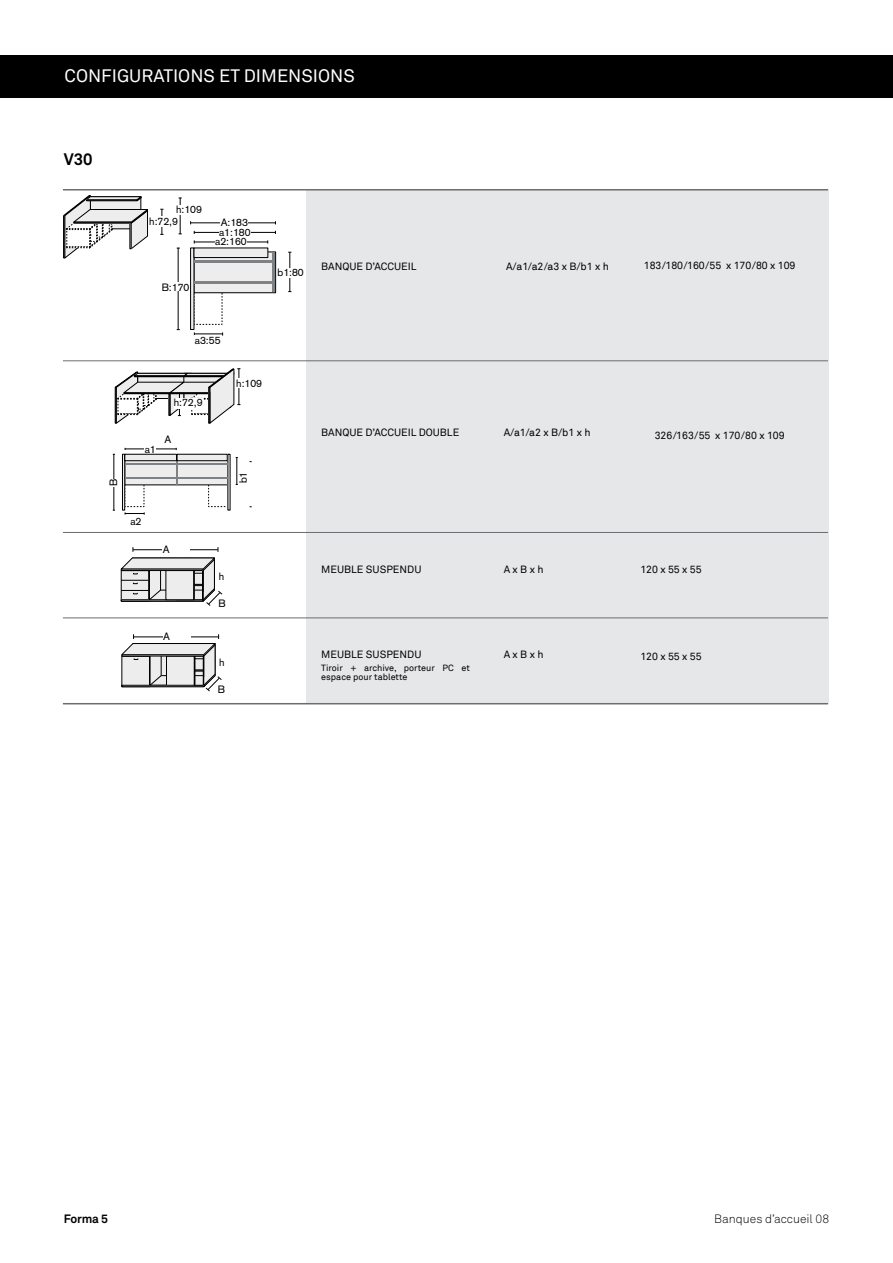
<style>
.page{position:relative;width:893px;height:1263px;background:#fff}
.page>*{position:absolute;margin:0;border:0;box-sizing:border-box;transform-origin:0 0}
.t1{font:18px "Akkurat";color:#fff}
.t2{font:700 16.5px "Akkurat";color:#000}
.t3{font:300 12px "Akkurat";color:#000}
.t4{font:700 12px "Akkurat";letter-spacing:-.02em;color:#000}
.t5{font:10.5px "Akkurat";color:#000}
.t6{font:10.5px/9.6px "Akzidenz Grotesk";color:#000;text-align:center}
.t7{font:9px/9px "Akkurat";color:#000}
</style>
<div class="page">
<div style="left:0;top:55px;width:893px;height:43px;background:#000"></div>
<div style="left:307px;top:189px;width:522px;height:515px;background:#e5e7e8"></div>
<hr style="left:63px;top:189px;width:765px;height:2px;background:#6d6d71">
<hr style="left:63px;top:703px;width:765px;height:1px;background:#6d6d71">
<hr style="left:63px;top:361px;width:765px;height:1px;background:#6d6d71">
<hr style="left:63px;top:532px;width:765px;height:1px;background:#6d6d71">
<hr style="left:63px;top:618px;width:765px;height:1px;background:#6d6d71">
<div style="left:125px;top:457px;width:52px;height:28px;background:#ededee"></div>
<div style="left:122px;top:454px;width:3px;height:56px;border:1px solid #000"></div>
<hr style="left:125px;top:463px;width:51px;height:1px;background:#7f8284">
<hr style="left:125px;top:477px;width:51px;height:2px;background:#7f8284">
<svg style="left:208px;top:485px;width:20px;height:22px"></svg>
<div style="left:177px;top:457px;width:51px;height:28px;background:#ededee"></div>
<hr style="left:177px;top:463px;width:51px;height:1px;background:#7f8284">
<hr style="left:177px;top:477px;width:51px;height:2px;background:#7f8284">
<hr style="left:176px;top:458px;width:2px;height:27px;background:#7f8284">
<div style="left:125px;top:454px;width:51px;height:7px;background:#ededee"></div>
<div style="left:125px;top:454px;width:52px;height:7px;border:1px solid #000"></div>
<div style="left:177px;top:454px;width:50px;height:7px;background:#ededee"></div>
<div style="left:177px;top:454px;width:50px;height:7px;border:1px solid #000"></div>
<svg style="left:236px;top:457px;width:2px;height:28px"></svg>
<hr style="left:125px;top:449px;width:51px;height:1px;background:#000">
<hr style="left:114px;top:454px;width:1px;height:56px;background:#000">
<svg style="left:124px;top:464px;width:21px;height:51px"></svg>
<div style="left:109px;top:479px;width:8px;height:7px;background:#fff"></div>
<div style="left:145px;top:444px;width:11px;height:8px;background:#fff"></div>
<svg style="left:120px;top:547px;width:103px;height:59px"></svg>
<div style="left:166px;top:570px;width:28px;height:30px;background:#ededee"></div>
<div style="left:166px;top:570px;width:28px;height:30px;border:1px solid #000"></div>
<div style="left:121px;top:569px;width:82px;height:2px;border:1px solid #000"></div>
<hr style="left:203px;top:570px;width:1px;height:30px;background:#ededee">
<div style="left:202px;top:570px;width:1px;height:30px;border:1px solid #000"></div>
<div style="left:163px;top:545px;width:27px;height:8px;background:#fff"></div>
<div style="left:219px;top:572px;width:24px;height:10px;background:#fff"></div>
<div style="left:218px;top:599px;width:31px;height:10px;background:#fff"></div>
<svg style="left:121px;top:634px;width:101px;height:57px"></svg>
<svg style="left:194px;top:293px;width:29px;height:32px"></svg>
<div style="left:194px;top:252px;width:82px;height:41px;background:#ededee"></div>
<div style="left:194px;top:252px;width:82px;height:41px;border:1px solid #000"></div>
<div style="left:190px;top:248px;width:4px;height:82px;border:1px solid #000"></div>
<hr style="left:273px;top:253px;width:2px;height:39px;background:#7f8284">
<hr style="left:194px;top:261px;width:79px;height:2px;background:#7f8284">
<hr style="left:194px;top:282px;width:79px;height:2px;background:#7f8284">
<div style="left:194px;top:248px;width:74px;height:10px;background:#ededee"></div>
<div style="left:194px;top:248px;width:74px;height:10px;border:1px solid #000"></div>
<hr style="left:191px;top:223px;width:85px;height:1px;background:#000">
<hr style="left:194px;top:232px;width:82px;height:1px;background:#000">
<hr style="left:194px;top:242px;width:74px;height:1px;background:#000">
<div style="left:221px;top:218px;width:27px;height:8px;background:#fff"></div>
<div style="left:219px;top:228px;width:32px;height:8px;background:#fff"></div>
<div style="left:215px;top:237px;width:32px;height:8px;background:#fff"></div>
<hr style="left:290px;top:252px;width:1px;height:40px;background:#000">
<div style="left:282px;top:268px;width:17px;height:9px;background:#fff"></div>
<hr style="left:178px;top:248px;width:1px;height:81px;background:#000">
<div style="left:162px;top:282px;width:28px;height:9px;background:#fff"></div>
<svg style="left:194px;top:332px;width:29px;height:4px"></svg>
<svg style="left:63px;top:195px;width:85px;height:64px"></svg>
<div style="left:74px;top:222px;width:57px;height:1px;border:1px solid #000"></div>
<hr style="left:180px;top:198px;width:1px;height:36px;background:#000">
<svg style="left:160px;top:209px;width:3px;height:26px"></svg>
<div style="left:176px;top:205px;width:27px;height:9px;background:#fff"></div>
<div style="left:149px;top:216px;width:30px;height:11px;background:#fff"></div>
<svg style="left:114px;top:368px;width:126px;height:56px"></svg>
<div style="left:236px;top:379px;width:27px;height:9px;background:#fff"></div>
<div style="left:174px;top:398px;width:29px;height:10px;background:#fff"></div>
<h1 class="t1" style="left:65px;top:66px;width:292px">CONFIGURATIONS ET DIMENSIONS</h1>
<h2 class="t2" style="left:64px;top:149px;width:30px">V30</h2>
<p class="t6" style="left:149px;top:203px;width:54px;line-height:11.6px;text-align:left;text-indent:27px">h:109 h:72,9</p>
<p class="t6" style="left:215px;top:218px;width:37px">A:183 a1:180 a2:160</p>
<p class="t6" style="left:162px;top:282px;width:29px">B:170</p>
<p class="t6" style="left:278px;top:268px;width:28px">b1:80</p>
<p class="t5" style="left:321px;top:260px;width:97px">BANQUE D’ACCUEIL</p>
<p class="t6" style="left:195px;top:335px;width:27px">a3:55</p>
<p class="t6" style="left:174px;top:397px;width:30px">h:72,9</p>
<p class="t6" style="left:145px;top:444px;width:13px">a1</p>
<p class="t6" style="left:164px;top:435px;width:8px">A</p>
<p class="t6" style="left:236px;top:378px;width:27px">h:109</p>
<p class="t6" style="left:109px;top:486px;width:9px;rotate:-90deg">B</p>
<p class="t6" style="left:238px;top:483px;width:13px;rotate:-90deg">b1</p>
<p class="t6" style="left:130px;top:517px;width:13px">a2</p>
<p class="t6" style="left:163px;top:544px;width:8px">A</p>
<p class="t6" style="left:163px;top:631px;width:8px">A</p>
<p class="t6" style="left:219px;top:572px;width:7px">h</p>
<p class="t6" style="left:218px;top:599px;width:9px">B</p>
<p class="t6" style="left:219px;top:658px;width:7px">h</p>
<p class="t6" style="left:218px;top:684px;width:9px">B</p>
<p class="t5" style="left:321px;top:427px;width:139px">BANQUE D’ACCUEIL DOUBLE</p>
<p class="t5" style="left:321px;top:563px;width:102px">MEUBLE SUSPENDU</p>
<p class="t5" style="left:321px;top:649px;width:102px">MEUBLE SUSPENDU</p>
<p class="t7" style="left:321px;top:664px;width:150px">Tiroir + archive, porteur PC et espace pour tablette</p>
<p class="t5" style="left:506px;top:260px;width:104px">A/a1/a2/a3 x B/b1 x h</p>
<p class="t5" style="left:644px;top:259px;width:153px">183/180/160/55 x 170/80 x 109</p>
<p class="t5" style="left:504px;top:426px;width:88px">A/a1/a2 x B/b1 x h</p>
<p class="t5" style="left:655px;top:430px;width:132px">326/163/55 x 170/80 x 109</p>
<p class="t5" style="left:504px;top:563px;width:41px">A x B x h</p>
<p class="t5" style="left:640px;top:563px;width:63px">120 x 55 x 55</p>
<p class="t5" style="left:504px;top:648px;width:41px">A x B x h</p>
<p class="t5" style="left:640px;top:650px;width:63px">120 x 55 x 55</p>
<p class="t4" style="left:64px;top:1211px;width:46px">Forma 5</p>
<p class="t3" style="left:714px;top:1211px;width:116px">Banques d’accueil 08</p>
</div>
